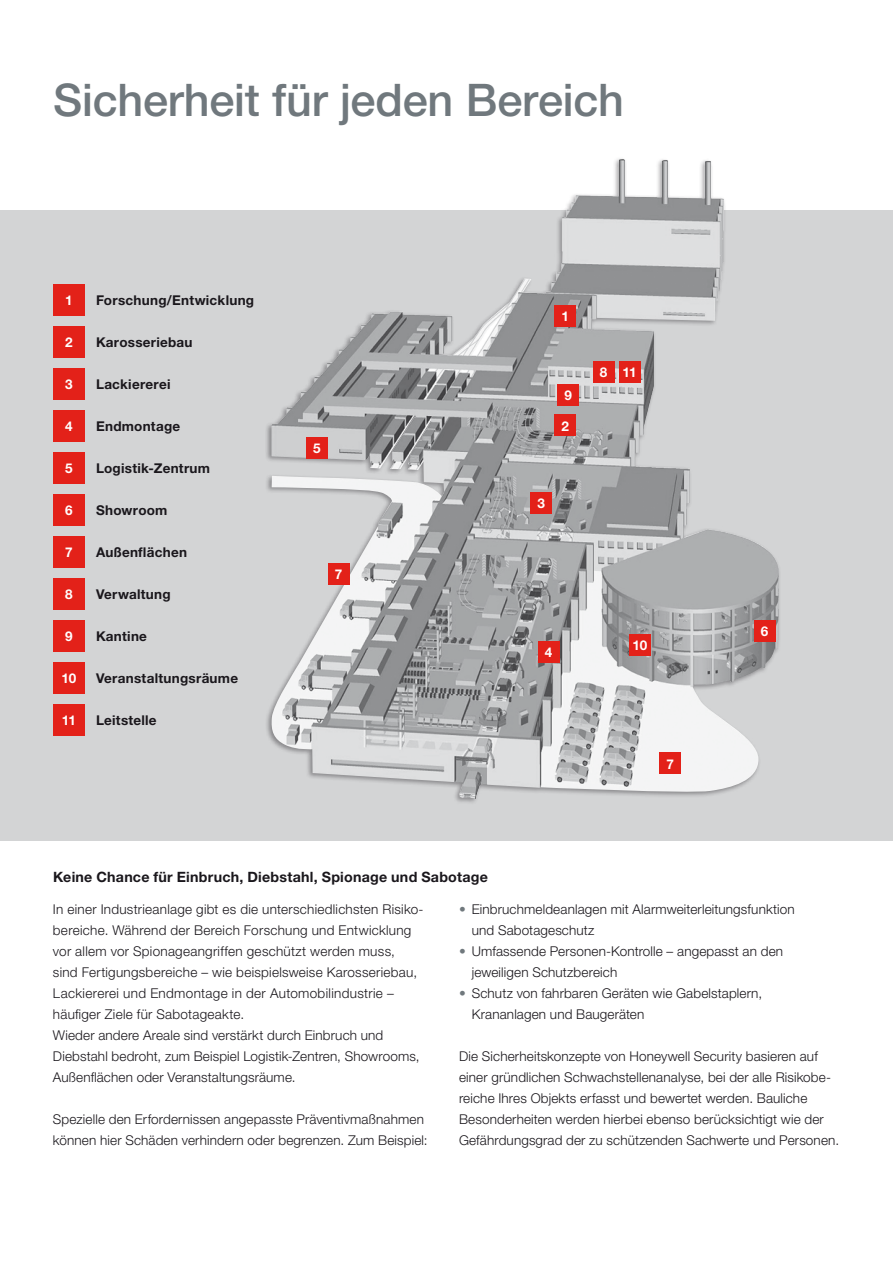
<style>
.page{position:relative;width:893px;height:1263px;background:#fff}
.page>*{position:absolute;margin:0;border:0;box-sizing:border-box;transform-origin:0 0}
.t1{font:500 45px "Helvetica Neue Hon";letter-spacing:-.005em;color:#70787d}
.t2{font:700 14.25px "Helvetica Neue Hon";letter-spacing:.02em;color:#1a171c}
.t3{font:300 13.5px/21px "Helvetica Neue Hon";letter-spacing:.01em;color:#1a171c}
.t4{font:700 13.5px "Helvetica Neue Hon";letter-spacing:.02em;color:#1a171c}
.t5{font:700 13.5px "Helvetica Neue Hon";letter-spacing:-.04em;color:#fff}
.s1{font-weight:700;color:#70787d}
</style>
<div class="page">
<div style="left:0;top:211px;width:893px;height:630px;background:#d3d4d5"></div>
<div style="left:265px;top:157px;width:516px;height:648px;background:#1a171c;opacity:.4"></div>
<img style="left:271px;top:159px;width:513px;height:640px">
<div style="left:53px;top:284px;width:32px;height:32px;background:#e32119"></div>
<div style="left:53px;top:326px;width:32px;height:32px;background:#e32119"></div>
<div style="left:53px;top:368px;width:32px;height:32px;background:#e32119"></div>
<div style="left:53px;top:410px;width:32px;height:32px;background:#e32119"></div>
<div style="left:53px;top:452px;width:32px;height:32px;background:#e32119"></div>
<div style="left:53px;top:494px;width:32px;height:32px;background:#e32119"></div>
<div style="left:53px;top:536px;width:32px;height:32px;background:#e32119"></div>
<div style="left:53px;top:578px;width:32px;height:32px;background:#e32119"></div>
<div style="left:53px;top:620px;width:32px;height:32px;background:#e32119"></div>
<div style="left:53px;top:662px;width:32px;height:32px;background:#e32119"></div>
<div style="left:53px;top:704px;width:32px;height:32px;background:#e32119"></div>
<div style="left:555px;top:305px;width:21px;height:21px;background:#e32119"></div>
<div style="left:555px;top:415px;width:21px;height:21px;background:#e32119"></div>
<div style="left:558px;top:384px;width:21px;height:21px;background:#e32119"></div>
<div style="left:619px;top:361px;width:21px;height:21px;background:#e32119"></div>
<div style="left:593px;top:361px;width:21px;height:21px;background:#e32119"></div>
<div style="left:306px;top:437px;width:21px;height:21px;background:#e32119"></div>
<div style="left:531px;top:492px;width:21px;height:21px;background:#e32119"></div>
<div style="left:328px;top:564px;width:21px;height:21px;background:#e32119"></div>
<div style="left:538px;top:641px;width:21px;height:21px;background:#e32119"></div>
<div style="left:629px;top:635px;width:21px;height:21px;background:#e32119"></div>
<div style="left:754px;top:620px;width:21px;height:21px;background:#e32119"></div>
<div style="left:660px;top:753px;width:21px;height:21px;background:#e32119"></div>
<h1 class="t1" style="left:53px;top:73px;width:572px">Sicherheit für jeden Bereich</h1>
<p class="t5" style="left:65px;top:292px;width:9px">1</p>
<p class="t5" style="left:65px;top:334px;width:9px">2</p>
<p class="t5" style="left:65px;top:376px;width:9px">3</p>
<p class="t5" style="left:65px;top:418px;width:9px">4</p>
<p class="t5" style="left:65px;top:460px;width:9px">5</p>
<p class="t5" style="left:65px;top:502px;width:9px">6</p>
<p class="t5" style="left:65px;top:544px;width:9px">7</p>
<p class="t5" style="left:65px;top:586px;width:9px">8</p>
<p class="t5" style="left:65px;top:628px;width:9px">9</p>
<p class="t5" style="left:62px;top:670px;width:16px">10</p>
<p class="t5" style="left:62px;top:712px;width:16px">11</p>
<p class="t4" style="left:96px;top:292px;width:160px">Forschung/Entwicklung</p>
<p class="t4" style="left:96px;top:334px;width:98px">Karosseriebau</p>
<p class="t4" style="left:96px;top:376px;width:76px">Lackiererei</p>
<p class="t4" style="left:96px;top:418px;width:86px">Endmontage</p>
<p class="t4" style="left:96px;top:460px;width:116px">Logistik-Zentrum</p>
<p class="t4" style="left:96px;top:502px;width:73px">Showroom</p>
<p class="t4" style="left:96px;top:544px;width:93px">Außenflächen</p>
<p class="t4" style="left:96px;top:586px;width:76px">Verwaltung</p>
<p class="t4" style="left:96px;top:628px;width:53px">Kantine</p>
<p class="t4" style="left:96px;top:670px;width:144px">Veranstaltungsräume</p>
<p class="t4" style="left:96px;top:712px;width:62px">Leitstelle</p>
<p class="t5" style="left:313px;top:440px;width:9px">5</p>
<p class="t5" style="left:335px;top:566px;width:9px">7</p>
<p class="t5" style="left:561px;top:308px;width:9px">1</p>
<p class="t5" style="left:564px;top:387px;width:9px">9</p>
<p class="t5" style="left:561px;top:417px;width:9px">2</p>
<p class="t5" style="left:537px;top:495px;width:9px">3</p>
<p class="t5" style="left:600px;top:364px;width:38px">8 11</p>
<p class="t5" style="left:545px;top:644px;width:9px">4</p>
<p class="t5" style="left:632px;top:637px;width:16px">10</p>
<p class="t5" style="left:666px;top:755px;width:9px">7</p>
<p class="t5" style="left:761px;top:623px;width:9px">6</p>
<p class="t2" style="left:53px;top:868px;width:436px">Keine Chance für Einbruch, Diebstahl, Spionage und Sabotage</p>
<p class="t3" style="left:53px;top:899px;width:370px">In einer Industrieanlage gibt es die unterschiedlichsten Risiko&shy;bereiche. Während der Bereich Forschung und Entwicklung vor allem vor Spionageangriffen geschützt werden muss, sind Fertigungsbereiche – wie beispielsweise Karosseriebau, Lackiererei und Endmontage in der Automobilindustrie – häufiger Ziele für Sabotageakte.<br>Wieder andere Areale sind verstärkt durch Einbruch und Diebstahl bedroht, zum Beispiel Logistik-Zentren, Showrooms, Außenflächen oder Veranstaltungsräume.</p>
<p class="t3" style="left:53px;top:1109px;width:376px">Spezielle den Erfordernissen angepasste Präventivmaßnahmen können hier Schäden verhindern oder begrenzen. Zum Beispiel:</p>
<p class="t3" style="left:472px;top:899px;width:324px;text-indent:-13px"><span class="s1">•</span> Einbruchmeldeanlagen mit Alarmweiterleitungsfunktion und Sabotageschutz</p>
<p class="t3" style="left:472px;top:941px;width:313px;text-indent:-13px"><span class="s1">•</span> Umfassende Personen-Kontrolle – angepasst an den jeweiligen Schutzbereich</p>
<p class="t3" style="left:472px;top:983px;width:292px;text-indent:-13px"><span class="s1">•</span> Schutz von fahrbaren Geräten wie Gabelstaplern,<br>Krananlagen und Baugeräten</p>
<p class="t3" style="left:459px;top:1046px;width:382px">Die Sicherheitskonzepte von Honeywell Security basieren auf einer gründlichen Schwachstellenanalyse, bei der alle Risikobe&shy;reiche Ihres Objekts erfasst und bewertet werden. Bauliche Besonderheiten werden hierbei ebenso berücksichtigt wie der Gefährdungsgrad der zu schützenden Sachwerte und Personen.</p>
</div>
